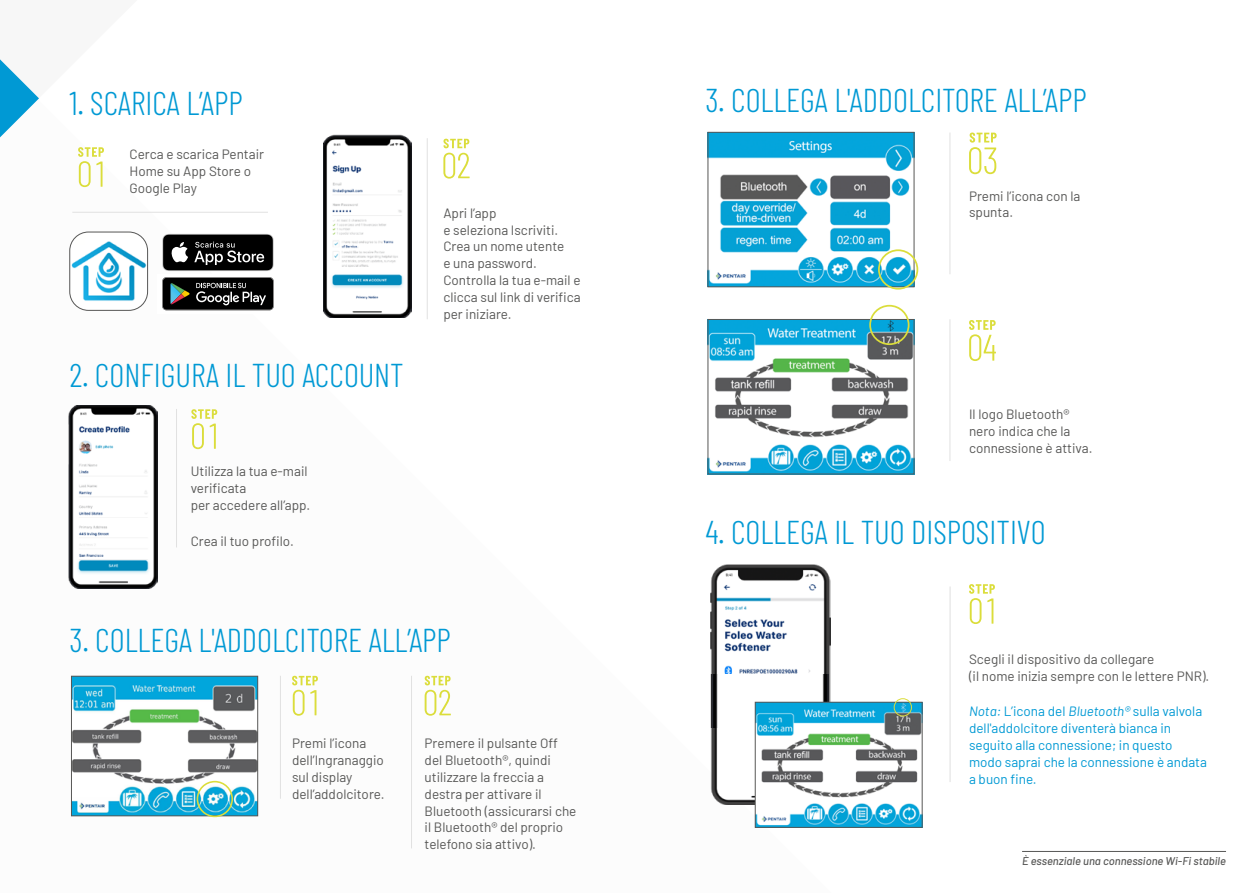
<style>
.page{position:relative;width:1259px;height:893px;background:#fff}
.page>*{position:absolute;margin:0;border:0;box-sizing:border-box;transform-origin:0 0}
.t1{font:300 33px "Barlow Condensed";color:#0099d4}
.t2{font:13.5px/16.8px "Barlow";color:#575756}
.t3{font:13.5px/16.8px "Barlow";color:#0099d4}
.t4{font:italic 500 11.25px "Barlow";color:#575756}
.s1{font-style:italic}
</style>
<div class="page">
<img style="left:323px;top:134px;width:88px;height:184px">
<img style="left:68px;top:406px;width:90px;height:183px">
<hr style="left:72px;top:212px;width:196px;height:1px;background:#e1e1e1">
<hr style="left:280px;top:676px;width:1px;height:123px;background:#e1e1e1">
<hr style="left:411px;top:676px;width:1px;height:172px;background:#e1e1e1">
<hr style="left:949px;top:133px;width:1px;height:141px;background:#e1e1e1">
<hr style="left:949px;top:319px;width:1px;height:142px;background:#e1e1e1">
<hr style="left:176px;top:409px;width:1px;height:138px;background:#e1e1e1">
<hr style="left:427px;top:138px;width:1px;height:181px;background:#e1e1e1">
<svg style="left:443px;top:139px;width:26px;height:40px"></svg>
<svg style="left:425px;top:676px;width:26px;height:40px"></svg>
<svg style="left:191px;top:409px;width:26px;height:40px"></svg>
<svg style="left:969px;top:584px;width:26px;height:40px"></svg>
<svg style="left:292px;top:676px;width:26px;height:40px"></svg>
<img style="left:71px;top:232px;width:77px;height:77px">
<div style="left:69px;top:232px;width:79px;height:79px;border:1px solid #575756;border-radius:19px"></div>
<img style="left:73px;top:678px;width:183px;height:136px">
<div style="left:71px;top:676px;width:187px;height:140px;border:1px solid #575756"></div>
<div style="left:197px;top:781px;width:36px;height:36px;border:2px solid #dbdd3b;border-radius:50%"></div>
<svg style="left:0;top:59px;width:104px;height:128px"></svg>
<svg style="left:969px;top:133px;width:27px;height:41px"></svg>
<img style="left:709px;top:134px;width:203px;height:151px">
<div style="left:707px;top:132px;width:207px;height:155px;border:1px solid #575756"></div>
<div style="left:878px;top:249px;width:40px;height:41px;border:2px solid #dbdd3b;border-radius:50%"></div>
<hr style="left:1022px;top:851px;width:204px;height:1px;background:#575756">
<svg style="left:969px;top:320px;width:27px;height:41px"></svg>
<img style="left:709px;top:321px;width:203px;height:151px">
<div style="left:707px;top:319px;width:207px;height:155px;border:1px solid #575756"></div>
<svg style="left:902px;top:323px;width:10px;height:8px"></svg>
<div style="left:869px;top:305px;width:40px;height:40px;border:2px solid #dbdd3b;border-radius:50%"></div>
<hr style="left:949px;top:586px;width:1px;height:196px;background:#e1e1e1">
<img style="left:711px;top:564px;width:119px;height:241px">
<img style="left:710px;top:674px;width:118px;height:53px">
<img style="left:757px;top:704px;width:163px;height:122px">
<div style="left:755px;top:702px;width:167px;height:126px;border:1px solid #575756"></div>
<svg style="left:914px;top:704px;width:3px;height:7px"></svg>
<div style="left:893px;top:698px;width:19px;height:18px;border:1px solid #dbdd3b;border-radius:50%"></div>
<svg style="left:162px;top:234px;width:112px;height:77px;background:#3f403f"></svg>
<h1 class="t1" style="left:69px;top:79px;width:175px">1. SCARICA L’APP</h1>
<p class="t2" style="left:130px;top:144px;width:136px">Cerca e scarica Pentair<br>Home su App Store o<br>Google Play</p>
<h1 class="t1" style="left:69px;top:352px;width:336px">2. CONFIGURA IL TUO ACCOUNT</h1>
<p class="t2" style="left:191px;top:462px;width:121px">Utilizza la tua e-mail verificata<br>per accedere all’app.</p>
<p class="t2" style="left:191px;top:531px;width:105px">Crea il tuo profilo.</p>
<p class="t2" style="left:443px;top:203px;width:139px">Apri l’app<br>e seleziona Iscriviti.<br>Crea un nome utente<br>e una password.<br>Controlla la tua e-mail e clicca sul link di verifica per iniziare.</p>
<h1 class="t1" style="left:69px;top:617px;width:383px">3. COLLEGA L'ADDOLCITORE ALL’APP</h1>
<p class="t2" style="left:292px;top:734px;width:94px">Premi l’icona dell’Ingranaggio sul display dell’addolcitore.</p>
<p class="t2" style="left:424px;top:734px;width:153px">Premere il pulsante Off del Bluetooth®, quindi utilizzare la freccia a destra per attivare il<br>Bluetooth (assicurarsi che il Bluetooth® del proprio telefono sia attivo).</p>
<h1 class="t1" style="left:705px;top:77px;width:383px">3. COLLEGA L'ADDOLCITORE ALL’APP</h1>
<p class="t2" style="left:969px;top:186px;width:113px">Premi l’icona con la spunta.</p>
<p class="t2" style="left:969px;top:405px;width:125px">Il logo Bluetooth® nero indica che la connessione è attiva.</p>
<h1 class="t1" style="left:705px;top:508px;width:342px">4. COLLEGA IL TUO DISPOSITIVO</h1>
<p class="t2" style="left:969px;top:649px;width:242px">Scegli il dispositivo da collegare<br>(il nome inizia sempre con le lettere PNR).</p>
<p class="t3" style="left:969px;top:702px;width:239px"><span class="s1">Nota:</span> L’icona del <span class="s1">Bluetooth®</span> sulla valvola dell'addolcitore diventerà bianca in seguito alla connessione; in questo modo saprai che la connessione è andata a buon fine.</p>
<p class="t4" style="left:1022px;top:853px;width:205px">È essenziale una connessione Wi-Fi stabile</p>
</div>
